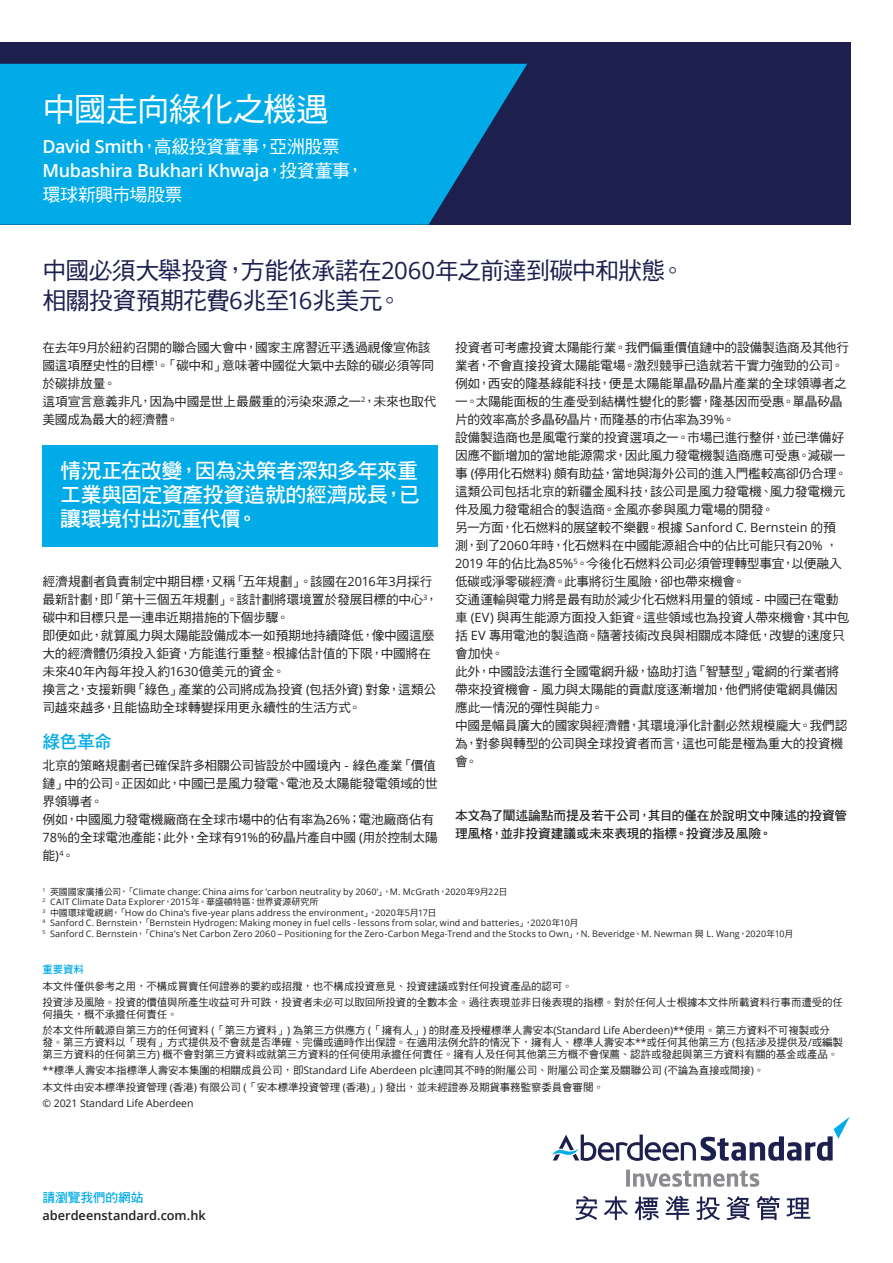
<style>
.page{position:relative;width:893px;height:1263px;background:#fff}
.page>*{position:absolute;margin:0;border:0;box-sizing:border-box;transform-origin:0 0}
.C12_T1_Document_Titl{font:33px "DF Hei HK W5";letter-spacing:-.04em;color:#fff}
._01_Main_Headline{font:24px "DF Hei HK W5";letter-spacing:-.03em;color:#1d1f4e}
._01_Main_Headline-2{font:21px/24px "DF Hei HK W7";letter-spacing:-.03em;color:#fff;text-align:justify}
.C12_T1_Document_Titl-2{font:18px "DF Hei HK W5";letter-spacing:-.03em;color:#fff}
.C12_T1_Document_Titl-3{font:600 18px "Open Sans";letter-spacing:-.02em;color:#fff}
._05_Subhead_1___Colo{font:18px "DF Hei HK W7";color:#00abe7}
.C13_T1_Cover_Subhead{font:15px "Open Sans";letter-spacing:-.015em;color:#fff}
._05_Subhead_1___Colo-2{font:12.75px/18px "DF Hei HK W5";letter-spacing:-.02em;color:#231f20}
._05_Subhead_1___Colo-3{font:12.75px/18px "DF Hei HK W7";letter-spacing:-.015em;color:#231f20}
.C16_BC_Visit_Us_Onli{font:600 12.75px "Open Sans";color:#231f20}
._13_Section_Head_12p{font:12.75px "DF Hei HK W7";letter-spacing:-.01em;color:#00abe7}
.C15_BC_Disclaimer{font:10.5px/12px "DF Hei HK W5";letter-spacing:-.01em;color:#231f20}
.C15_BC_Disclaimer-2{font:10.5px "Open Sans";letter-spacing:-.01em;color:#231f20}
.C15_BC_Disclaimer-3{font:10.5px "DF Hei HK W7";color:#00abe7}
._05_Subhead_1___Colo-4{font:9px "Open Sans";letter-spacing:.01em;color:#231f20}
.s1{font-family:"Open Sans";font-weight:600}
.s2{font-family:"DF Hei HK W5";font-weight:400}
.s3{font-family:"Open Sans"}
.s4{font-family:"DF Hei HK W5"}
</style>
<div class="page">
<div style="left:0;top:43px;width:850px;height:182px;background:#1d1f4e"></div>
<div style="left:42px;top:445px;width:396px;height:102px;background:#00abe7"></div>
<svg style="left:575px;top:1196px;width:235px;height:24px"></svg>
<svg style="left:626px;top:1169px;width:133px;height:18px"></svg>
<svg style="left:552px;top:1117px;width:298px;height:44px"></svg>
<svg style="left:0;top:64px;width:527px;height:161px;background:#029dd8"></svg>
<p class="C13_T1_Cover_Subhead" style="left:43px;top:81px;width:81px">March 2019</p>
<p class="C12_T1_Document_Titl" style="left:43px;top:91px;width:288px">中國走向綠化之機遇</p>
<p class="C12_T1_Document_Titl-2" style="left:43px;top:137px;width:299px"><span class="s1">David Smith</span>，高級投資董事，亞洲股票</p>
<p class="C12_T1_Document_Titl-3" style="left:43px;top:158px;width:323px">Mubashira Bukhari Khwaja<span class="s2">，投資董事，</span></p>
<p class="C12_T1_Document_Titl-2" style="left:43px;top:185px;width:141px">環球新興市場股票</p>
<p class="_01_Main_Headline" style="left:43px;top:258px;width:644px">中國必須大舉投資，方能依承諾在<span class="s3">2060</span>年之前達到碳中和狀態。</p>
<p class="_01_Main_Headline" style="left:43px;top:288px;width:361px">相關投資預期花費<span class="s3">6</span>兆至<span class="s3">16</span>兆美元。</p>
<p class="_05_Subhead_1___Colo-2" style="left:43px;top:338px;width:393px">在去年<span class="s3">9</span>月於紐約召開的聯合國大會中，國家主席習近平透過視像宣佈該國這項歷史性的目標<sup>1</sup>。「碳中和」意味著中國從大氣中去除的碳必須等同於碳排放量。</p>
<p class="_05_Subhead_1___Colo-2" style="left:43px;top:392px;width:395px">這項宣言意義非凡，因為中國是世上最嚴重的污染來源之一<sup>2</sup>，未來也取代美國成為最大的經濟體。</p>
<p class="_01_Main_Headline-2" style="left:60px;top:458px;width:361px">情況正在改變，因為決策者深知多年來重工業與固定資產投資造就的經濟成長，已讓環境付出沉重代價。</p>
<p class="_05_Subhead_1___Colo-2" style="left:43px;top:572px;width:397px">經濟規劃者負責制定中期目標，又稱「五年規劃」。該國在<span class="s3">2016</span>年<span class="s3">3</span>月採行最新計劃，即「第十三個五年規劃」。該計劃將環境置於發展目標的中心<sup>3</sup>，碳中和目標只是一連串近期措施的下個步驟。</p>
<p class="_05_Subhead_1___Colo-2" style="left:43px;top:626px;width:393px">即便如此，就算風力與太陽能設備成本一如預期地持續降低，像中國這麼大的經濟體仍須投入鉅資，方能進行重整。根據估計值的下限，中國將在未來<span class="s3">40</span>年內每年投入約<span class="s3">1630</span>億美元的資金。</p>
<p class="_05_Subhead_1___Colo-2" style="left:43px;top:680px;width:395px">換言之，支援新興「綠色」產業的公司將成為投資 <span class="s3">(</span>包括外資<span class="s3">)</span> 對象，這類公司越來越多，且能協助全球轉變採用更永續性的生活方式。</p>
<p class="_05_Subhead_1___Colo" style="left:43px;top:732px;width:71px">綠色革命</p>
<p class="_05_Subhead_1___Colo-2" style="left:43px;top:757px;width:397px">北京的策略規劃者已確保許多相關公司皆設於中國境內 <span class="s3">-</span> 綠色產業「價值鏈」中的公司。正因如此，中國已是風力發電、電池及太陽能發電領域的世界領導者。</p>
<p class="_05_Subhead_1___Colo-2" style="left:43px;top:811px;width:397px">例如，中國風力發電機廠商在全球市場中的佔有率為<span class="s3">26%</span>；電池廠商佔有<br><span class="s3">78%</span>的全球電池產能；此外，全球有<span class="s3">91%</span>的矽晶片產自中國 <span class="s3">(</span>用於控制太陽能<span class="s3">)</span><sup>4</sup>。</p>
<p class="_05_Subhead_1___Colo-2" style="left:455px;top:338px;width:396px">投資者可考慮投資太陽能行業。我們偏重價值鏈中的設備製造商及其他行業者，不會直接投資太陽能電場。激烈競爭已造就若干實力強勁的公司。</p>
<p class="_05_Subhead_1___Colo-2" style="left:455px;top:374px;width:393px">例如，西安的隆基綠能科技，便是太陽能單晶矽晶片產業的全球領導者之一。太陽能面板的生產受到結構性變化的影響，隆基因而受惠。單晶矽晶片的效率高於多晶矽晶片，而隆基的市佔率為<span class="s3">39%</span>。</p>
<p class="_05_Subhead_1___Colo-2" style="left:455px;top:428px;width:394px">設備製造商也是風電行業的投資選項之一。市場已進行整併，並已準備好因應不斷增加的當地能源需求，因此風力發電機製造商應可受惠。減碳一事 <span class="s3">(</span>停用化石燃料<span class="s3">)</span> 頗有助益，當地與海外公司的進入門檻較高卻仍合理。</p>
<p class="_05_Subhead_1___Colo-2" style="left:455px;top:482px;width:392px">這類公司包括北京的新疆金風科技，該公司是風力發電機、風力發電機元件及風力發電組合的製造商。金風亦參與風力電場的開發。</p>
<p class="_05_Subhead_1___Colo-2" style="left:455px;top:518px;width:388px">另一方面，化石燃料的展望較不樂觀。根據 <span class="s3">Sanford C. Bernstein</span> 的預測，到了<span class="s3">2060</span>年時，化石燃料在中國能源組合中的佔比可能只有<span class="s3">20%</span> ，<span class="s3">2019</span> 年的佔比為<span class="s3">85%</span><sup>5</sup>。今後化石燃料公司必須管理轉型事宜，以便融入低碳或淨零碳經濟。此事將衍生風險，卻也帶來機會。</p>
<p class="_05_Subhead_1___Colo-2" style="left:455px;top:590px;width:396px">交通運輸與電力將是最有助於減少化石燃料用量的領域 <span class="s3">-</span> 中國已在電動車 <span class="s3">(EV)</span> 與再生能源方面投入鉅資。這些領域也為投資人帶來機會，其中包括 <span class="s3">EV</span> 專用電池的製造商。隨著技術改良與相關成本降低，改變的速度只會加快。</p>
<p class="_05_Subhead_1___Colo-2" style="left:455px;top:662px;width:386px;text-align:justify">此外，中國設法進行全國電網升級，協助打造「智慧型」電網的行業者將帶來投資機會 <span class="s3">-</span> 風力與太陽能的貢獻度逐漸增加，他們將使電網具備因應此一情況的彈性與能力。</p>
<p class="_05_Subhead_1___Colo-2" style="left:455px;top:716px;width:394px">中國是幅員廣大的國家與經濟體，其環境淨化計劃必然規模龐大。我們認為，對參與轉型的公司與全球投資者而言，這也可能是極為重大的投資機會。</p>
<p class="_05_Subhead_1___Colo-3" style="left:455px;top:806px;width:394px">本文為了闡述論點而提及若干公司，其目的僅在於說明文中陳述的投資管理風格，並非投資建議或未來表現的指標。投資涉及風險。</p>
<p class="_05_Subhead_1___Colo-4" style="left:43px;top:885px;width:466px"><sup>1</sup> <span class="s4">英國國家廣播公司，「</span>Climate change: China aims for ‘carbon neutrality by 2060’<span class="s4">」，</span>M. McGrath<span class="s4">，</span>2020<span class="s4">年</span>9<span class="s4">月</span>22<span class="s4">日</span></p>
<p class="_05_Subhead_1___Colo-4" style="left:43px;top:895px;width:277px"><sup>2</sup> CAIT Climate Data Explorer<span class="s4">，</span>2015<span class="s4">年。華盛頓特區：世界資源研究所</span></p>
<p class="_05_Subhead_1___Colo-4" style="left:43px;top:906px;width:396px"><sup>3</sup> <span class="s4">中國環球電視網，「</span>How do China’s five-year plans address the environment<span class="s4">」，</span>2020<span class="s4">年</span>5<span class="s4">月</span>17<span class="s4">日</span></p>
<p class="_05_Subhead_1___Colo-4" style="left:43px;top:916px;width:538px"><sup>4</sup> Sanford C. Bernstein<span class="s4">，「</span>Bernstein Hydrogen: Making money in fuel cells - lessons from solar, wind and batteries<span class="s4">」，</span>2020<span class="s4">年</span>10<span class="s4">月</span></p>
<p class="_05_Subhead_1___Colo-4" style="left:43px;top:927px;width:752px"><sup>5</sup> Sanford C. Bernstein<span class="s4">，「</span>China’s Net Carbon Zero 2060 – Positioning for the Zero-Carbon Mega-Trend and the Stocks to Own<span class="s4">」，</span>N. Beveridge<span class="s4">、</span>M. Newman <span class="s4">與</span> L. Wang<span class="s4">，</span>2020<span class="s4">年</span>10<span class="s4">月</span></p>
<p class="C15_BC_Disclaimer-3" style="left:43px;top:964px;width:43px">重要資料</p>
<p class="C15_BC_Disclaimer" style="left:43px;top:980px;width:532px">本文件僅供參考之用，不構成買賣任何證券的要約或招攬，也不構成投資意見、投資建議或對任何投資產品的認可。</p>
<p class="C15_BC_Disclaimer" style="left:43px;top:996px;width:802px">投資涉及風險。投資的價值與所產生收益可升可跌，投資者未必可以取回所投資的全數本金。過往表現並非日後表現的指標。對於任何人士根據本文件所載資料行事而遭受的任何損失，概不承擔任何責任。</p>
<p class="C15_BC_Disclaimer" style="left:43px;top:1024px;width:802px">於本文件所載源自第三方的任何資料 <span class="s3">(</span>「第三方資料」<span class="s3">)</span> 為第三方供應方 <span class="s3">(</span>「擁有人」<span class="s3">)</span> 的財產及授權標準人壽安本<span class="s3">(Standard Life Aberdeen)**</span>使用。第三方資料不可複製或分發。第三方資料以「現有」方式提供及不會就是否準確、完備或適時作出保證。在適用法例允許的情況下，擁有人、標準人壽安本<span class="s3">**</span>或任何其他第三方 <span class="s3">(</span>包括涉及提供及<span class="s3">/</span>或編製第三方資料的任何第三方<span class="s3">)</span> 概不會對第三方資料或就第三方資料的任何使用承擔任何責任。擁有人及任何其他第三方概不會保薦、認許或發起與第三方資料有關的基金或產品。</p>
<p class="C15_BC_Disclaimer" style="left:43px;top:1064px;width:723px"><span class="s3">**</span>標準人壽安本指標準人壽安本集團的相關成員公司，即<span class="s3">Standard Life Aberdeen plc</span>連同其不時的附屬公司、附屬公司企業及關聯公司 <span class="s3">(</span>不論為直接或間接<span class="s3">)</span>。</p>
<p class="C15_BC_Disclaimer" style="left:43px;top:1081px;width:563px">本文件由安本標準投資管理 <span class="s3">(</span>香港<span class="s3">)</span> 有限公司 <span class="s3">(</span>「安本標準投資管理 <span class="s3">(</span>香港<span class="s3">)</span>」<span class="s3">)</span> 發出，並未經證券及期貨事務監察委員會審閱。</p>
<p class="C15_BC_Disclaimer-2" style="left:43px;top:1096px;width:152px">© 2021 Standard Life Aberdeen</p>
<p class="_13_Section_Head_12p" style="left:43px;top:1191px;width:102px">請瀏覽我們的網站</p>
<p class="C16_BC_Visit_Us_Onli" style="left:43px;top:1207px;width:165px">aberdeenstandard.com.hk</p>
</div>
